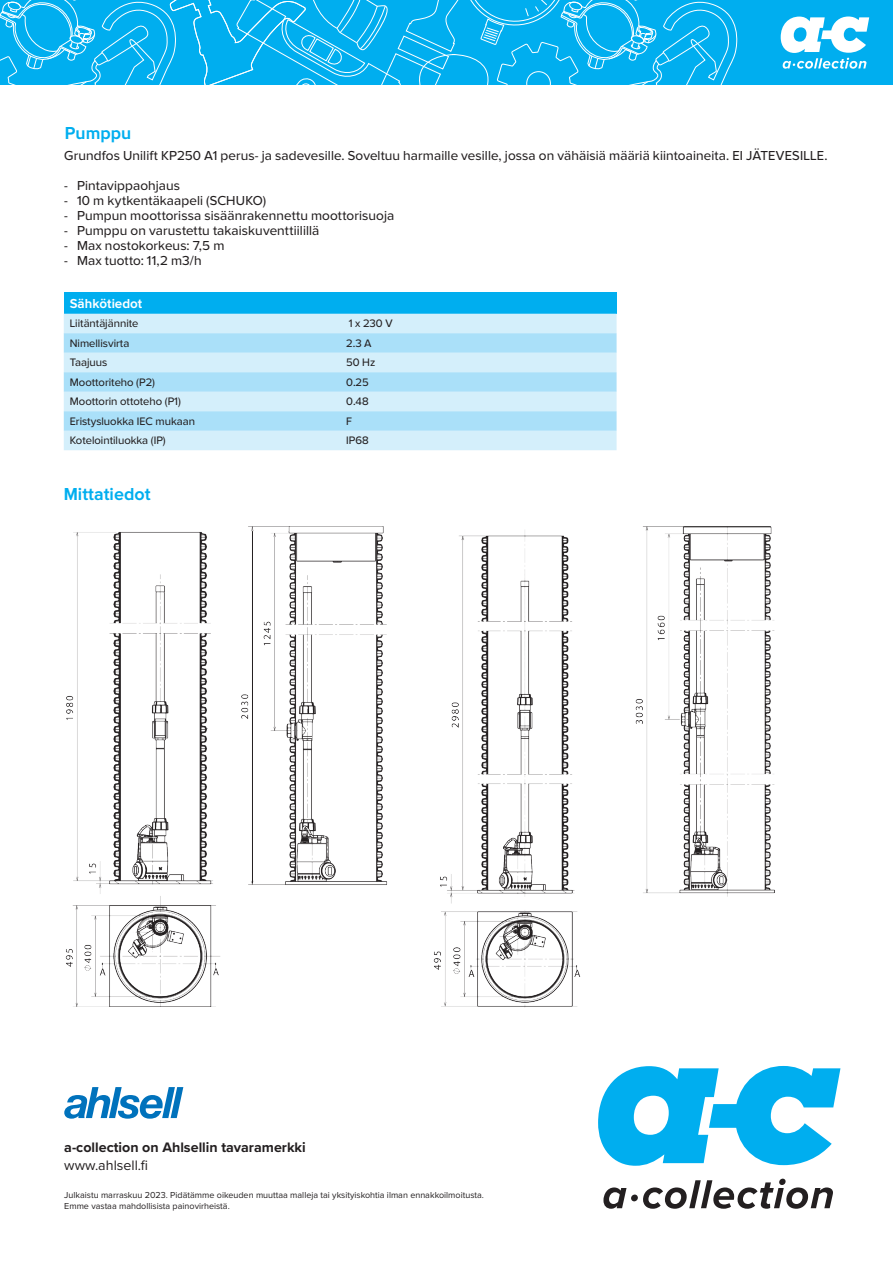
<style>
.page{position:relative;width:893px;height:1263px;background:#fff}
.page>*{position:absolute;margin:0;border:0;box-sizing:border-box;transform-origin:0 0}
.t1{font:700 18px "Ahlsell Sans";color:#00aeef}
.t2{font:700 14.25px "Proxima Nova";color:#231f20}
.t3{font:14.25px "Proxima Nova";color:#231f20}
.Product_Sheet{font:13.5px "Ahlsell Sans";letter-spacing:.01em;color:#231f20}
.TextTableHeaderWhiteProximaNovaBold9{font:700 13.5px "Ahlsell Sans";color:#fff}
.ArticleTableBodyBlackProximaNovaRegular7{font:11.25px "Ahlsell Sans";color:#231f20}
.Produkt_text_9p{font:9px "Proxima Nova";color:#231f20}
</style>
<div class="page">
<div style="left:0;top:0;width:893px;height:85px;background:#00aeef"></div>
<svg style="left:0;top:0;width:737px;height:85px"></svg>
<svg style="left:781px;top:17px;width:89px;height:52px"></svg>
<div style="left:64px;top:293px;width:553px;height:21px;background:#00aeef"></div>
<div style="left:64px;top:314px;width:553px;height:136px;background:#d4effb"></div>
<svg style="left:64px;top:333px;width:553px;height:98px;background:#bbe6f9"></svg>
<img style="left:433px;top:527px;width:342px;height:481px">
<svg style="left:603px;top:1187px;width:23px;height:22px"></svg>
<svg style="left:643px;top:1178px;width:190px;height:31px"></svg>
<svg style="left:598px;top:1066px;width:242px;height:100px"></svg>
<div style="left:631px;top:1194px;width:7px;height:7px;background:#231f20;border-radius:50%"></div>
<svg style="left:64px;top:1087px;width:119px;height:32px"></svg>
<img style="left:65px;top:527px;width:322px;height:479px">
<hr style="left:252px;top:527px;width:1px;height:356px;background:#231f20">
<img style="left:243px;top:527px;width:45px;height:4px">
<p class="t1" style="left:65px;top:122px;width:68px">Pumppu</p>
<p class="Product_Sheet" style="left:64px;top:147px;width:765px">Grundfos Unilift KP250 A1 perus- ja sadevesille. Soveltuu harmaille vesille, jossa on vähäisiä määriä kiintoaineita. EI JÄTEVESILLE.</p>
<p class="Product_Sheet" style="left:64px;top:177px;width:117px">- Pintavippaohjaus</p>
<p class="Product_Sheet" style="left:64px;top:192px;width:203px">- 10 m kytkentäkaapeli (SCHUKO)</p>
<p class="Product_Sheet" style="left:64px;top:207px;width:331px">- Pumpun moottorissa sisäänrakennettu moottorisuoja</p>
<p class="Product_Sheet" style="left:64px;top:222px;width:257px">- Pumppu on varustettu takaiskuventtiilillä</p>
<p class="Product_Sheet" style="left:64px;top:237px;width:162px">- Max nostokorkeus: 7,5 m</p>
<p class="Product_Sheet" style="left:64px;top:252px;width:139px">- Max tuotto: 11,2 m3/h</p>
<p class="TextTableHeaderWhiteProximaNovaBold9" style="left:70px;top:295px;width:74px">Sähkötiedot</p>
<p class="ArticleTableBodyBlackProximaNovaRegular7" style="left:70px;top:317px;width:70px">Liitäntäjännite</p>
<p class="ArticleTableBodyBlackProximaNovaRegular7" style="left:349px;top:317px;width:45px">1 x 230 V</p>
<p class="ArticleTableBodyBlackProximaNovaRegular7" style="left:70px;top:336px;width:61px">Nimellisvirta</p>
<p class="ArticleTableBodyBlackProximaNovaRegular7" style="left:346px;top:336px;width:27px">2.3 A</p>
<p class="ArticleTableBodyBlackProximaNovaRegular7" style="left:70px;top:356px;width:39px">Taajuus</p>
<p class="ArticleTableBodyBlackProximaNovaRegular7" style="left:346px;top:356px;width:31px">50 Hz</p>
<p class="ArticleTableBodyBlackProximaNovaRegular7" style="left:70px;top:375px;width:87px">Moottoriteho (P2)</p>
<p class="ArticleTableBodyBlackProximaNovaRegular7" style="left:346px;top:375px;width:24px">0.25</p>
<p class="ArticleTableBodyBlackProximaNovaRegular7" style="left:70px;top:395px;width:113px">Moottorin ottoteho (P1)</p>
<p class="ArticleTableBodyBlackProximaNovaRegular7" style="left:346px;top:395px;width:24px">0.48</p>
<p class="ArticleTableBodyBlackProximaNovaRegular7" style="left:70px;top:414px;width:127px">Eristysluokka IEC mukaan</p>
<p class="ArticleTableBodyBlackProximaNovaRegular7" style="left:346px;top:414px;width:7px">F</p>
<p class="ArticleTableBodyBlackProximaNovaRegular7" style="left:70px;top:434px;width:98px">Kotelointiluokka (IP)</p>
<p class="ArticleTableBodyBlackProximaNovaRegular7" style="left:346px;top:434px;width:24px">IP68</p>
<p class="t1" style="left:64px;top:483px;width:88px">Mittatiedot</p>
<p class="t2" style="left:64px;top:1137px;width:243px">a-collection on Ahlsellin tavaramerkki</p>
<p class="t3" style="left:64px;top:1155px;width:85px">www.ahlsell.fi</p>
<p class="Produkt_text_9p" style="left:64px;top:1188px;width:421px">Julkaistu marraskuu 2023. Pidätämme oikeuden muuttaa malleja tai yksityiskohtia ilman ennakkoilmoitusta.</p>
<p class="Produkt_text_9p" style="left:64px;top:1199px;width:167px">Emme vastaa mahdollisista painovirheistä.</p>
</div>
